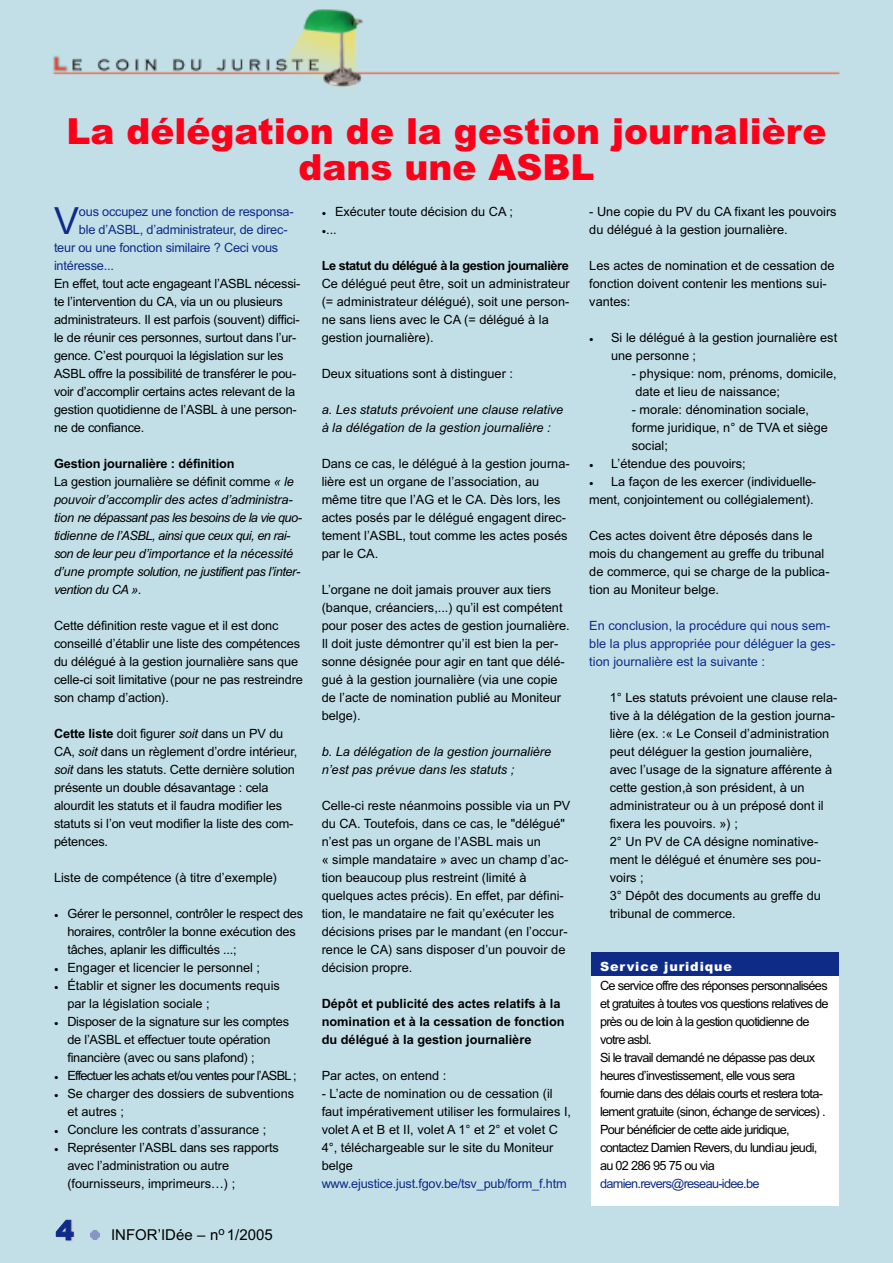
<style>
.page{position:relative;width:893px;height:1263px;background:#c2dfe8}
.page>*{position:absolute;margin:0;border:0;box-sizing:border-box;transform-origin:0 0}
.t1{font:37.5px "Arial";color:#0e2b88}
.t2{font:900 36px/36px "Arial";color:#fd0019;text-align:center}
.t3{font:900 27px "Arial";color:#0e2b88}
.t4{font:15px "Arial";color:#000}
.t5{font:12.75px/18px "Arial";color:#000}
.t6{font:12.75px/18px "Arial";letter-spacing:-.055em;color:#000}
.t7{font:italic 12.75px/18px "Arial";letter-spacing:-.035em;color:#000}
.t8{font:12.75px/18px "Arial";letter-spacing:-.015em;color:#0e2b88}
.t9{font:italic 12.75px/18px "Arial";letter-spacing:-.01em;color:#000}
.t10{font:700 12.75px/18px "Arial";color:#000}
.t11{font:700 12.75px "Arial";letter-spacing:-.035em;color:#000}
.t12{font:12.75px "Arial";letter-spacing:-.055em;color:#0e2b88}
.t13{font:900 12.75px "Arial";letter-spacing:.065em;color:#fff}
.s1{font-weight:700;font-style:normal}
.s2{font-style:normal}
.s3{font-weight:700}
.s4{font-style:italic}
</style>
<div class="page">
<div style="left:591px;top:953px;width:248px;height:23px;background:#0e2b88"></div>
<div style="left:591px;top:977px;width:248px;height:229px;background:#fff"></div>
<svg style="left:89px;top:1228px;width:13px;height:13px"></svg>
<h2 class="t2" style="left:67px;top:114px;width:761px">La délégation de la gestion journalière dans une ASBL</h2>
<h1 class="t1" style="left:54px;top:199px;width:26px">V</h1>
<p class="t8" style="left:79px;top:203px;width:216px">ous occupez une fonction de responsa-</p>
<p class="t5" style="left:322px;top:203px;width:193px">• Exécuter toute décision du CA ;</p>
<p class="t5" style="left:322px;top:221px;width:17px">•...</p>
<p class="t11" style="left:322px;top:258px;width:249px">Le statut du délégué à la gestion journalière</p>
<p class="t5" style="left:322px;top:275px;width:250px">Ce délégué peut être, soit un administrateur (= administrateur délégué), soit une person&shy;ne sans liens avec le CA (= délégué à la gestion journalière).</p>
<p class="t5" style="left:322px;top:365px;width:193px">Deux situations sont à distinguer :</p>
<p class="t9" style="left:322px;top:401px;width:243px">a. Les statuts prévoient une clause relative à la délégation de la gestion journalière :</p>
<p class="t5" style="left:322px;top:455px;width:250px">Dans ce cas, le délégué à la gestion journa&shy;lière est un organe de l’association, au même titre que l’AG et le CA. Dès lors, les actes posés par le délégué engagent direc&shy;tement l’ASBL, tout comme les actes posés par le CA.</p>
<p class="t5" style="left:322px;top:581px;width:250px">L’organe ne doit jamais prouver aux tiers (banque, créanciers,...) qu’il est compétent pour poser des actes de gestion journalière.<br>Il doit juste démontrer qu’il est bien la per&shy;sonne désignée pour agir en tant que délé&shy;gué à la gestion journalière (via une copie de l’acte de nomination publié au Moniteur belge).</p>
<p class="t9" style="left:322px;top:743px;width:231px">b. La délégation de la gestion journalière n’est pas prévue dans les statuts ;</p>
<p class="t5" style="left:322px;top:797px;width:250px">Celle-ci reste néanmoins possible via un PV du CA. Toutefois, dans ce cas, le "délégué" n’est pas un organe de l’ASBL mais un<br>« simple mandataire » avec un champ d’ac&shy;tion beaucoup plus restreint (limité à quelques actes précis). En effet, par défini&shy;tion, le mandataire ne fait qu’exécuter les décisions prises par le mandant (en l’occur&shy;rence le CA) sans disposer d’un pouvoir de décision propre.</p>
<p class="t10" style="left:322px;top:995px;width:245px">Dépôt et publicité des actes relatifs à la nomination et à la cessation de fonction du délégué à la gestion journalière</p>
<p class="t5" style="left:322px;top:1067px;width:126px">Par actes, on entend :</p>
<p class="t5" style="left:322px;top:1085px;width:251px">- L’acte de nomination ou de cessation (il faut impérativement utiliser les formulaires I, volet A et B et II, volet A 1° et 2° et volet C 4°, téléchargeable sur le site du Moniteur belge</p>
<p class="t8" style="left:322px;top:1175px;width:246px">www.ejustice.just.fgov.be/tsv_pub/form_f.htm</p>
<p class="t5" style="left:589px;top:203px;width:249px">- Une copie du PV du CA fixant les pouvoirs du délégué à la gestion journalière.</p>
<p class="t5" style="left:589px;top:257px;width:247px">Les actes de nomination et de cessation de fonction doivent contenir les mentions sui&shy;vantes:</p>
<p class="t5" style="left:611px;top:329px;width:228px;text-indent:-22px">• Si le délégué à la gestion journalière est une personne ;</p>
<p class="t5" style="left:632px;top:365px;width:206px">- physique: nom, prénoms, domicile, date et lieu de naissance;</p>
<p class="t5" style="left:632px;top:401px;width:197px">- morale: dénomination sociale, forme juridique, n° de TVA et siège social;</p>
<p class="t5" style="left:589px;top:455px;width:158px">• L’étendue des pouvoirs;</p>
<p class="t5" style="left:589px;top:473px;width:228px">• La façon de les exercer (individuelle&shy;ment, conjointement ou collégialement).</p>
<p class="t5" style="left:589px;top:527px;width:242px">Ces actes doivent être déposés dans le mois du changement au greffe du tribunal de commerce, qui se charge de la publica&shy;tion au Moniteur belge.</p>
<p class="t8" style="left:589px;top:617px;width:247px">En conclusion, la procédure qui nous sem&shy;ble la plus appropriée pour déléguer la ges&shy;tion journalière est la suivante :</p>
<p class="t5" style="left:610px;top:689px;width:229px">1° Les statuts prévoient une clause rela&shy;tive à la délégation de la gestion journa&shy;lière (ex. :« Le Conseil d’administration peut déléguer la gestion journalière, avec l’usage de la signature afférente à cette gestion,à son président, à un administrateur ou à un préposé dont il fixera les pouvoirs. ») ;<br>2° Un PV de CA désigne nominative&shy;ment le délégué et énumère ses pou&shy;voirs ;<br>3° Dépôt des documents au greffe du tribunal de commerce.</p>
<p class="t8" style="left:79px;top:221px;width:210px">ble d’ASBL, d’administrateur, de direc-</p>
<p class="t8" style="left:54px;top:239px;width:226px">teur ou une fonction similaire ? Ceci vous</p>
<p class="t8" style="left:54px;top:257px;width:61px">intéresse...</p>
<p class="t5" style="left:54px;top:275px;width:248px">En effet, tout acte engageant l’ASBL nécessi&shy;te l’intervention du CA, via un ou plusieurs administrateurs. Il est parfois (souvent) diffici&shy;le de réunir ces personnes, surtout dans l’ur&shy;gence. C’est pourquoi la législation sur les ASBL offre la possibilité de transférer le pou&shy;voir d’accomplir certains actes relevant de la gestion quotidienne de l’ASBL à une person&shy;ne de confiance.</p>
<p class="t7" style="left:54px;top:455px;width:249px"><span class="s1">Gestion journalière : définition<br></span><span class="s2">La gestion journalière se définit comme</span> « le pouvoir d’accomplir des actes d’administra&shy;tion ne dépassant pas les besoins de la vie quo&shy;tidienne de l’ASBL, ainsi que ceux qui, en rai&shy;son de leur peu d’importance et la nécessité d’une prompte solution, ne justifient pas l’inter&shy;vention du CA »<span class="s2">.</span></p>
<p class="t5" style="left:54px;top:617px;width:251px">Cette définition reste vague et il est donc conseillé d’établir une liste des compétences du délégué à la gestion journalière sans que celle-ci soit limitative (pour ne pas restreindre son champ d’action).</p>
<p class="t5" style="left:54px;top:725px;width:245px"><span class="s3">Cette liste</span> doit figurer <span class="s4">soit</span> dans un PV du CA, <span class="s4">soit</span> dans un règlement d’ordre intérieur, <span class="s4">soit</span> dans les statuts. Cette dernière solution présente un double désavantage : cela alourdit les statuts et il faudra modifier les statuts si l’on veut modifier la liste des com&shy;pétences.</p>
<p class="t5" style="left:54px;top:869px;width:225px">Liste de compétence (à titre d’exemple)</p>
<p class="t5" style="left:67px;top:905px;width:237px;text-indent:-13px">• Gérer le personnel, contrôler le respect des horaires, contrôler la bonne exécution des tâches, aplanir les difficultés ...;</p>
<p class="t5" style="left:54px;top:959px;width:208px">• Engager et licencier le personnel ;</p>
<p class="t5" style="left:67px;top:977px;width:214px;text-indent:-13px">• Établir et signer les documents requis par la législation sociale ;</p>
<p class="t5" style="left:67px;top:1013px;width:223px;text-indent:-13px">• Disposer de la signature sur les comptes de l’ASBL et effectuer toute opération financière (avec ou sans plafond) ;</p>
<p class="t6" style="left:54px;top:1067px;width:244px">• Effectuer les achats et/ou ventes pour l’ASBL ;</p>
<p class="t5" style="left:67px;top:1085px;width:228px;text-indent:-13px">• Se charger des dossiers de subventions et autres ;</p>
<p class="t5" style="left:54px;top:1121px;width:214px">• Conclure les contrats d’assurance ;</p>
<p class="t5" style="left:67px;top:1139px;width:213px;text-indent:-13px">• Représenter l’ASBL dans ses rapports avec l’administration ou autre (fournisseurs, imprimeurs…) ;</p>
<p class="t13" style="left:600px;top:959px;width:133px">Service juridique</p>
<p class="t6" style="left:600px;top:977px;width:230px">Ce service offre des réponses personnalisées et gratuites à toutes vos questions relatives de près ou de loin à la gestion quotidienne de votre asbl.<br>Si le travail demandé ne dépasse pas deux heures d’investissement, elle vous sera fournie dans des délais courts et restera tota&shy;lement gratuite (sinon, échange de services) .<br>Pour bénéficier de cette aide juridique, contactez Damien Revers, du lundiau jeudi, au 02 286 95 75 ou via</p>
<p class="t12" style="left:600px;top:1176px;width:161px">damien.revers@reseau-idee.be</p>
<h3 class="t3" style="left:56px;top:1215px;width:20px">4</h3>
<p class="t4" style="left:111px;top:1226px;width:163px">INFOR’IDée – n<sup>o</sup> 1/2005</p>
</div>
